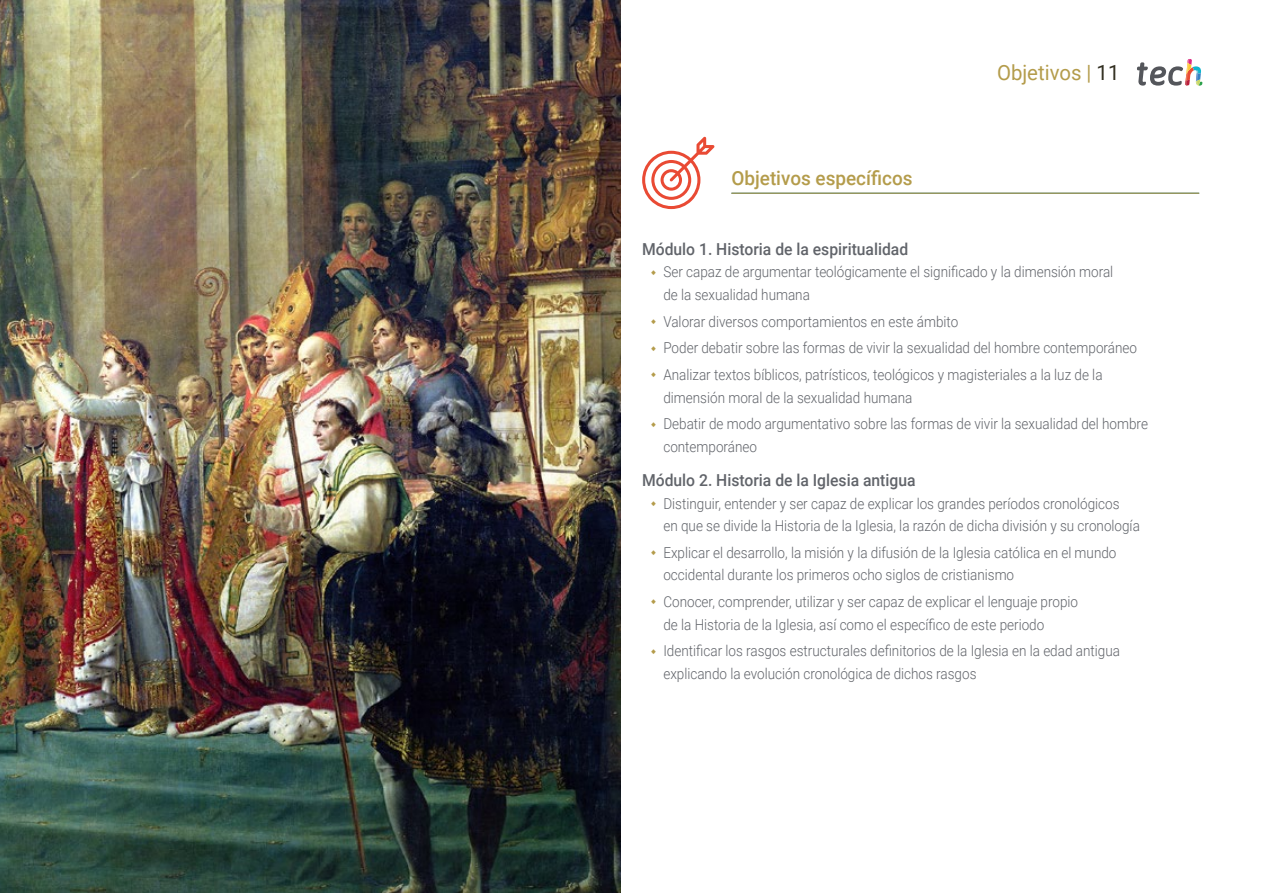
<style>
.page{position:relative;width:1263px;height:893px;background:#fff}
.page>*{position:absolute;margin:0;border:0;box-sizing:border-box;transform-origin:0 0}
.t1{font:21px "Roboto";color:#b49c4b}
.t2{font:500 19.5px "Roboto";color:#b49c4b}
.t3{font:500 16.5px "Roboto";color:#61646a;scale:.95 1}
.t4{font:300 15px/22.5px "Roboto";color:#61646a;scale:.9 1}
.s1{color:#312e20}
</style>
<div class="page">
<svg style="left:642px;top:137px;width:72px;height:72px"></svg>
<hr style="left:731px;top:193px;width:468px;height:1px;background:#b49c4b">
<svg style="left:1137px;top:59px;width:65px;height:27px"></svg>
<img style="left:0;top:0;width:621px;height:893px">
<h2 class="t2" style="left:731px;top:164px;width:183px">Objetivos específicos</h2>
<h1 class="t1" style="left:997px;top:57px;width:124px">Objetivos | <span class="s1">11</span></h1>
<p class="t3" style="left:642px;top:238px;width:282px">Módulo 1. Historia de la espiritualidad</p>
<p class="t4" style="left:663px;top:260px;width:501px">Ser capaz de argumentar teológicamente el significado y la dimensión moral de la sexualidad humana</p>
<p class="t4" style="left:663px;top:307px;width:528px;line-height:26.7px">Valorar diversos comportamientos en este ámbito<br>Poder debatir sobre las formas de vivir la sexualidad del hombre contemporáneo<br>Analizar textos bíblicos, patrísticos, teológicos y magisteriales a la luz de la</p>
<p class="t4" style="left:663px;top:383px;width:540px;line-height:26.7px">dimensión moral de la sexualidad humana<br>Debatir de modo argumentativo sobre las formas de vivir la sexualidad del hombre</p>
<p class="t4" style="left:663px;top:435px;width:106px">contemporáneo</p>
<p class="t3" style="left:642px;top:469px;width:289px">Módulo 2. Historia de la Iglesia antigua</p>
<p class="t4" style="left:663px;top:491px;width:531px">Distinguir, entender y ser capaz de explicar los grandes períodos cronológicos<br>en que se divide la Historia de la Iglesia, la razón de dicha división y su cronología</p>
<p class="t4" style="left:663px;top:541px;width:505px">Explicar el desarrollo, la misión y la difusión de la Iglesia católica en el mundo occidental durante los primeros ocho siglos de cristianismo</p>
<p class="t4" style="left:663px;top:590px;width:462px">Conocer, comprender, utilizar y ser capaz de explicar el lenguaje propio de la Historia de la Iglesia, así como el específico de este periodo</p>
<p class="t4" style="left:663px;top:639px;width:509px">Identificar los rasgos estructurales definitorios de la Iglesia en la edad antigua explicando la evolución cronológica de dichos rasgos</p>
</div>
